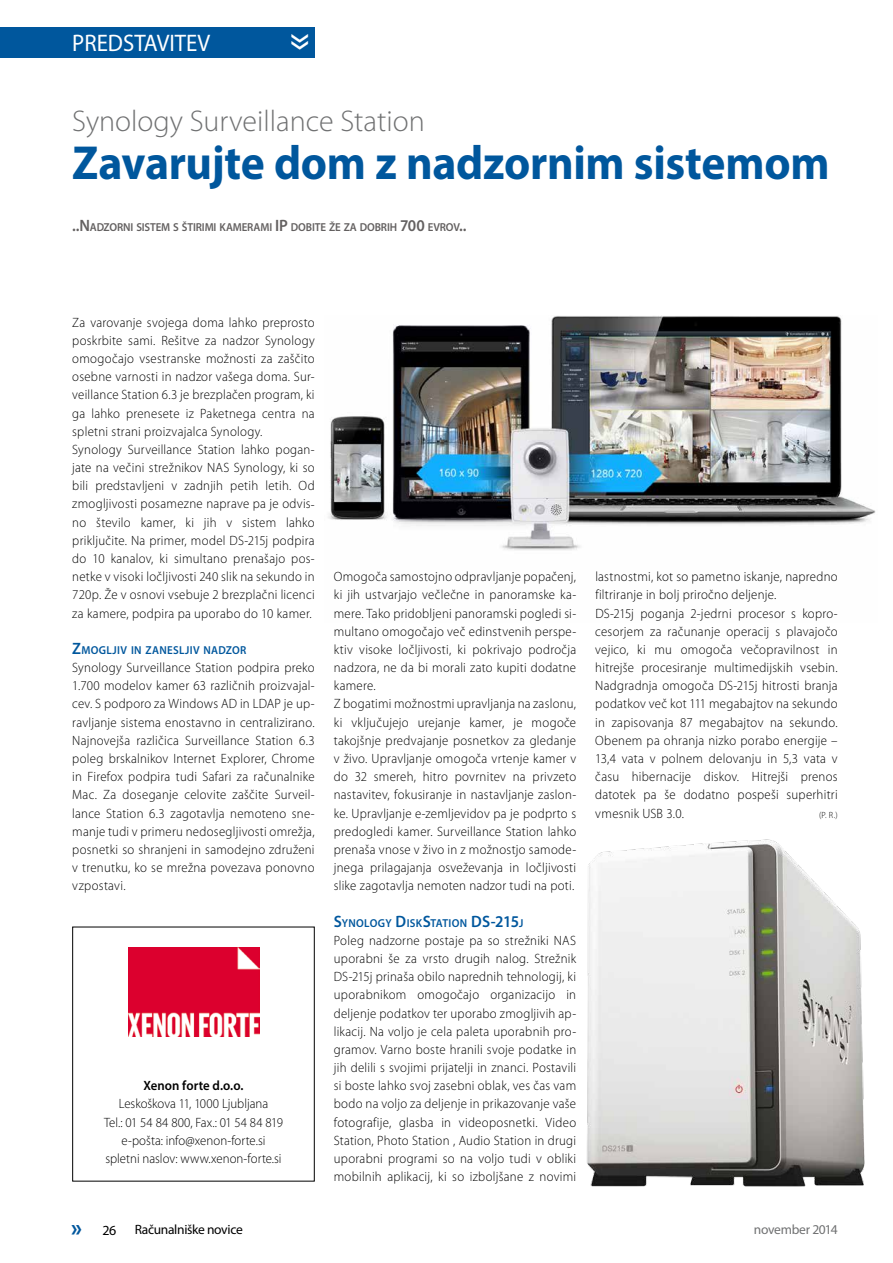
<style>
.page{position:relative;width:893px;height:1263px;background:#fff}
.page>*{position:absolute;margin:0;border:0;box-sizing:border-box;transform-origin:0 0}
.t1{font:700 48px "Myriad Pro";letter-spacing:-.005em;color:#00579d;scale:.95 1}
.t2{font:45px "Myriad Pro";color:#fff;scale:.95 1}
.t3{font:300 30px "Myriad Pro";color:#707172}
.t4{font:700 24.75px "Myriad Pro";color:#00579d;scale:.95 1}
.t5{font:24px "Myriad Pro";color:#fff;scale:.95 1}
.t6{font:13.95px "Myriad Pro";color:#000}
.t7{font:300 13.5px/18.1px "Myriad Pro";letter-spacing:.02em;color:#000;scale:.95 1}
.t8{font:300 13.5px/18.1px "Myriad Pro";color:#000;text-align:center;scale:.95 1}
.t9{font:13.5px "Myriad Pro";letter-spacing:-.025em;color:#000}
.t10{font:600 13.5px "Myriad Pro";letter-spacing:.005em;color:#000;scale:.95 1}
.t11{font:13.5px "Myriad Pro";letter-spacing:-.025em;color:#707172}
.t12{font:600 11.55px "Myriad Pro";letter-spacing:-.01em;color:#636060;scale:.95 1}
.t13{font:600 11.55px "Myriad Pro";letter-spacing:.03em;color:#00579d;scale:.95 1}
.t14{font:300 9px "Myriad Pro";color:#000;scale:.95 1}
.s1{font-size:16.5px}
</style>
<div class="page">
<div style="left:0;top:27px;width:315px;height:31px;background:#00579d"></div>
<img style="left:328px;top:315px;width:548px;height:235px">
<div style="left:72px;top:927px;width:243px;height:254px;border:1px solid #000"></div>
<img style="left:129px;top:947px;width:131px;height:89px">
<img style="left:586px;top:839px;width:279px;height:348px">
<h3 class="t5" style="left:72px;top:29px;width:147px">PREDSTAVITEV</h3>
<h2 class="t2" style="left:331px;top:33px;width:20px;rotate:90deg">»</h2>
<h3 class="t3" style="left:72px;top:103px;width:354px">Synology Surveillance Station</h3>
<h1 class="t1" style="left:72px;top:131px;width:799px">Zavarujte dom z nadzornim sistemom</h1>
<p class="t12" style="left:72px;top:220px;width:417px"><span class="s1">..N</span>ADZORNI SISTEM S ŠTIRIMI KAMERAMI <span class="s1">IP</span> DOBITE ŽE ZA DOBRIH <span class="s1">700</span> EVROV<span class="s1">..</span></p>
<p class="t7" style="left:72px;top:313px;width:257px">Za varovanje svojega doma lahko preprosto poskrbite sami. Rešitve za nadzor Synology omogočajo vsestranske možnosti za zaščito osebne varnosti in nadzor vašega doma. Sur&shy;veillance Station 6.3 je brezplačen program, ki ga lahko prenesete iz Paketnega centra na spletni strani proizvajalca Synology.<br>Synology Surveillance Station lahko pogan&shy;jate na večini strežnikov NAS Synology, ki so bili predstavljeni v zadnjih petih letih. Od zmogljivosti posamezne naprave pa je odvis&shy;no število kamer, ki jih v sistem lahko priključite. Na primer, model DS-215j podpira do 10 kanalov, ki simultano prenašajo pos&shy;netke v visoki ločljivosti 240 slik na sekundo in 720p. Že v osnovi vsebuje 2 brezplačni licenci za kamere, podpira pa uporabo do 10 kamer.</p>
<p class="t13" style="left:72px;top:643px;width:185px"><span class="s1">Z</span>MOGLJIV IN ZANESLJIV NADZOR</p>
<p class="t7" style="left:72px;top:658px;width:257px;text-align:justify">Synology Surveillance Station podpira preko 1.700 modelov kamer 63 različnih proizvajal&shy;cev. S podporo za Windows AD in LDAP je up&shy;ravljanje sistema enostavno in centralizirano.<br>Najnovejša različica Surveillance Station 6.3 poleg brskalnikov Internet Explorer, Chrome in Firefox podpira tudi Safari za računalnike Mac. Za doseganje celovite zaščite Surveil&shy;lance Station 6.3 zagotavlja nemoteno sne&shy;manje tudi v primeru nedosegljivosti omrežja, posnetki so shranjeni in samodejno združeni v trenutku, ko se mrežna povezava ponovno vzpostavi.</p>
<p class="t10" style="left:143px;top:1077px;width:107px">Xenon forte d.o.o.</p>
<p class="t8" style="left:104px;top:1095px;width:190px">Leskoškova 11, 1000 Ljubljana<br>Tel.: 01 54 84 800, Fax.: 01 54 84 819 e-pošta: info@xenon-forte.si spletni naslov: www.xenon-forte.si</p>
<p class="t7" style="left:334px;top:567px;width:257px">Omogoča samostojno odpravljanje popačenj, ki jih ustvarjajo večlečne in panoramske ka&shy;mere. Tako pridobljeni panoramski pogledi si&shy;multano omogočajo več edinstvenih perspe&shy;ktiv visoke ločljivosti, ki pokrivajo področja nadzora, ne da bi morali zato kupiti dodatne kamere.<br>Z bogatimi možnostmi upravljanja na zaslonu, ki vključujejo urejanje kamer, je mogoče takojšnje predvajanje posnetkov za gledanje v živo. Upravljanje omogoča vrtenje kamer v do 32 smereh, hitro povrnitev na privzeto nastavitev, fokusiranje in nastavljanje zaslon&shy;ke. Upravljanje e-zemljevidov pa je podprto s predogledi kamer. Surveillance Station lahko prenaša vnose v živo in z možnostjo samode&shy;jnega prilagajanja osveževanja in ločljivosti slike zagotavlja nemoten nadzor tudi na poti.</p>
<p class="t13" style="left:334px;top:915px;width:201px"><span class="s1">S</span>YNOLOGY <span class="s1">D</span> ISK<span class="s1">S</span>TATION <span class="s1">DS-215</span>J</p>
<p class="t7" style="left:334px;top:931px;width:257px;text-align:justify">Poleg nadzorne postaje pa so strežniki NAS uporabni še za vrsto drugih nalog. Strežnik DS-215j prinaša obilo naprednih tehnologij, ki uporabnikom omogočajo organizacijo in deljenje podatkov ter uporabo zmogljivih ap&shy;likacij. Na voljo je cela paleta uporabnih pro&shy;gramov. Varno boste hranili svoje podatke in jih delili s svojimi prijatelji in znanci. Postavili si boste lahko svoj zasebni oblak, ves čas vam bodo na voljo za deljenje in prikazovanje vaše fotografije, glasba in videoposnetki. Video Station, Photo Station , Audio Station in drugi uporabni programi so na voljo tudi v obliki mobilnih aplikacij, ki so izboljšane z novimi</p>
<p class="t7" style="left:595px;top:567px;width:257px">lastnostmi, kot so pametno iskanje, napredno filtriranje in bolj priročno deljenje.<br>DS-215j poganja 2-jedrni procesor s kopro&shy;cesorjem za računanje operacij s plavajočo vejico, ki mu omogoča večopravilnost in hitrejše procesiranje multimedijskih vsebin.<br>Nadgradnja omogoča DS-215j hitrosti branja podatkov več kot 111 megabajtov na sekundo in zapisovanja 87 megabajtov na sekundo.<br>Obenem pa ohranja nizko porabo energije – 13,4 vata v polnem delovanju in 5,3 vata v času hibernacije diskov. Hitrejši prenos datotek pa še dodatno pospeši superhitri vmesnik USB 3.0.</p>
<p class="t14" style="left:819px;top:809px;width:21px">(P. R.)</p>
<h3 class="t4" style="left:71px;top:1211px;width:13px">»</h3>
<p class="t6" style="left:102px;top:1221px;width:15px">26</p>
<p class="t9" style="left:135px;top:1221px;width:109px">Računalniške novice</p>
<p class="t11" style="left:754px;top:1221px;width:85px">november 2014</p>
</div>
